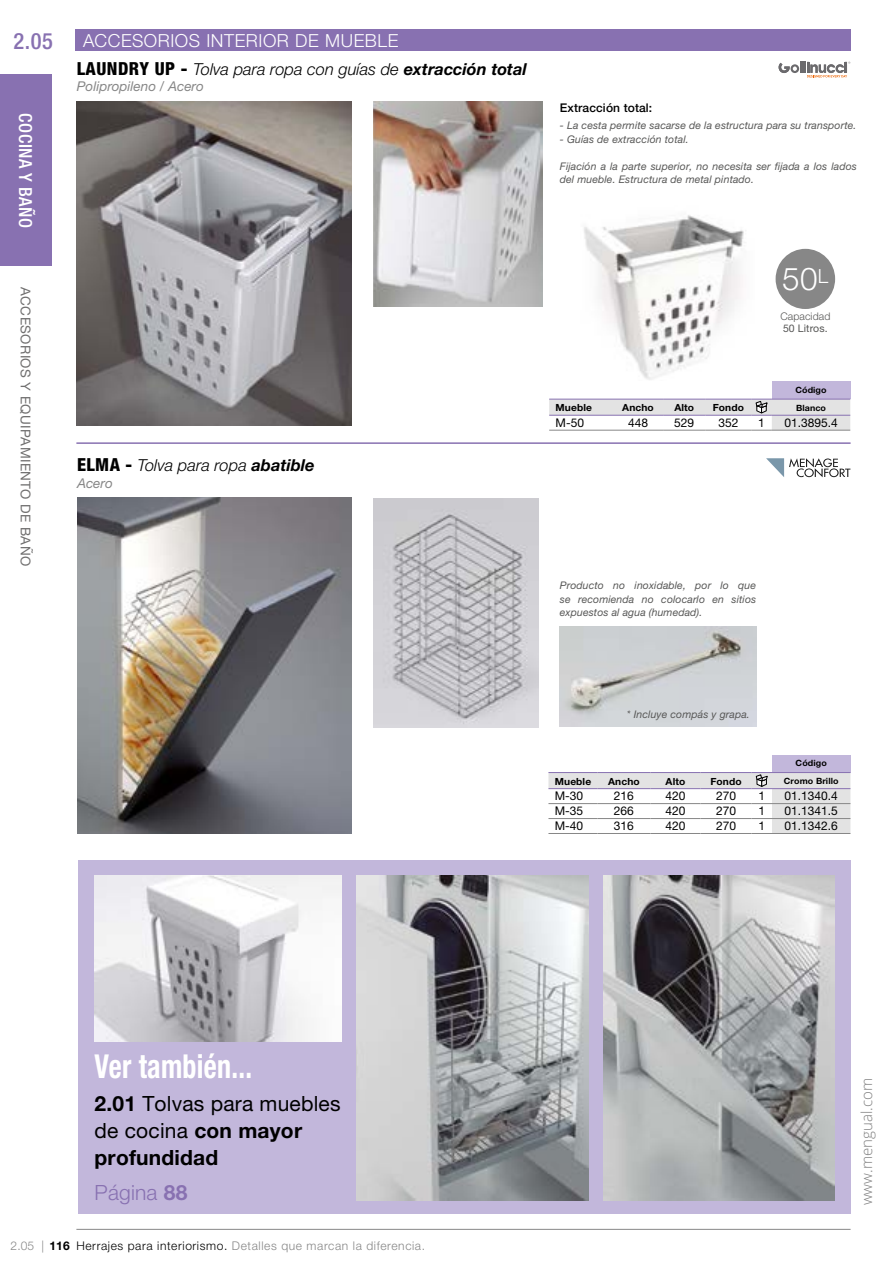
<style>
.page{position:relative;width:893px;height:1263px;background:#fff}
.page>*{position:absolute;margin:0;border:0;box-sizing:border-box;transform-origin:0 0}
.t1{font:700 condensed 33px "Helvetica Neue LT Pro";letter-spacing:.01em;color:#fff;scale:.85 1}
.t2{font:300 31.5px "Helvetica Neue LT Pro";color:#fff}
.t3{font:500 condensed 22.5px "Helvetica Neue LT Pro";color:#8871b1}
.t4{font:21px/27px "Helvetica Neue LT Pro";letter-spacing:.01em;color:#000}
.t5{font:300 21px "Helvetica Neue LT Pro";letter-spacing:.01em;color:#8871b1}
.t6{font:300 18px "Helvetica Neue LT Pro";letter-spacing:.03em;color:#fff}
.t7{font:500 condensed 18px "Helvetica Neue LT Pro";letter-spacing:.025em;color:#fff}
.t8{font:italic 300 16.5px "Helvetica Neue LT Pro";color:#000}
.t9{font:300 15px "Open Sans";color:#808080}
.t10{font:13.5px "Helvetica Neue LT Pro";letter-spacing:.03em;color:#706f6f}
.t11{font:italic 13.5px "Helvetica Neue LT Pro";color:#878787}
.t12{font:12px "Helvetica Neue LT Pro";color:#000}
.t13{font:300 12px "Helvetica Neue LT Pro";letter-spacing:.05em;color:#878787}
.t14{font:500 12px "Helvetica Neue LT Pro";letter-spacing:.01em;color:#000}
.t15{font:italic 10.5px/13.5px "Helvetica Neue LT Pro";letter-spacing:.01em;color:#575756;text-align:justify}
.t16{font:300 10.5px "Helvetica Neue LT Pro";letter-spacing:.01em;color:#575756}
.t17{font:10.5px "Helvetica Neue LT Pro";letter-spacing:.01em;color:#575756}
.t18{font:700 9.9px "Helvetica Neue LT Pro";letter-spacing:.01em;color:#000;scale:1.04 1}
.t19{font:700 8.55px "Helvetica Neue LT Pro";letter-spacing:.01em;color:#000;scale:1.04 1}
.s1{font-weight:800;font-style:normal;font-stretch:condensed;font-size:18px}
.s2{font-weight:700}
.s3{font-weight:700;color:#000}
.s4{color:#000}
</style>
<div class="page">
<div style="left:75px;top:29px;width:775px;height:22px;background:#8871b1"></div>
<div style="left:0;top:74px;width:52px;height:192px;background:#8871b1"></div>
<hr style="left:76px;top:1229px;width:775px;height:1px;background:#878787">
<img style="left:77px;top:498px;width:275px;height:335px">
<img style="left:373px;top:499px;width:166px;height:229px">
<img style="left:584px;top:215px;width:160px;height:165px">
<img style="left:560px;top:627px;width:196px;height:99px">
<img style="left:373px;top:102px;width:169px;height:204px">
<div style="left:772px;top:755px;width:78px;height:17px;background:#c2b7db"></div>
<svg style="left:548px;top:772px;width:302px;height:62px"></svg>
<div style="left:772px;top:381px;width:78px;height:18px;background:#c2b7db"></div>
<svg style="left:549px;top:399px;width:301px;height:32px"></svg>
<img style="left:76px;top:102px;width:276px;height:324px">
<div style="left:78px;top:860px;width:773px;height:353px;background:#c2b7db"></div>
<hr style="left:76px;top:442px;width:775px;height:2px;background:#8871b1">
<img style="left:604px;top:876px;width:230px;height:324px">
<img style="left:357px;top:876px;width:231px;height:324px">
<img style="left:95px;top:876px;width:246px;height:165px">
<div style="left:776px;top:249px;width:59px;height:60px;background:#878787;border-radius:50%"></div>
<svg style="left:779px;top:62px;width:71px;height:15px"></svg>
<svg style="left:766px;top:458px;width:84px;height:19px"></svg>
<h3 class="t3" style="left:14px;top:27px;width:41px">2.05</h3>
<h3 class="t7" style="left:36px;top:113px;width:116px;rotate:90deg">COCINA Y BAÑO</h3>
<p class="t10" style="left:34px;top:287px;width:280px;rotate:90deg">ACCESORIOS Y EQUIPAMIENTO DE BAÑO</p>
<h3 class="t6" style="left:83px;top:30px;width:317px">ACCESORIOS INTERIOR DE MUEBLE</h3>
<h3 class="t8" style="left:77px;top:59px;width:451px"><span class="s1">LAUNDRY UP -</span> Tolva para ropa con guías de <span class="s2">extracción total</span></h3>
<p class="t11" style="left:77px;top:78px;width:128px">Polipropileno / Acero</p>
<h3 class="t8" style="left:77px;top:455px;width:239px"><span class="s1">ELMA -</span> Tolva para ropa <span class="s2">abatible</span></h3>
<p class="t11" style="left:77px;top:475px;width:37px">Acero</p>
<p class="t14" style="left:560px;top:100px;width:94px">Extracción total:</p>
<p class="t15" style="left:560px;top:119px;width:298px">- La cesta permite sacarse de la estructura para su transporte.</p>
<p class="t15" style="left:560px;top:132px;width:130px">- Guías de extracción total.</p>
<p class="t15" style="left:560px;top:159px;width:298px">Fijación a la parte superior, no necesita ser fijada a los lados del mueble. Estructura de metal pintado.</p>
<h2 class="t2" style="left:782px;top:260px;width:48px">50<sup>L</sup></h2>
<p class="t16" style="left:780px;top:310px;width:52px">Capacidad</p>
<p class="t17" style="left:783px;top:322px;width:46px">50 Litros.</p>
<p class="t19" style="left:795px;top:385px;width:31px">Código</p>
<p class="t18" style="left:556px;top:402px;width:36px">Mueble</p>
<p class="t18" style="left:622px;top:402px;width:32px">Ancho</p>
<p class="t18" style="left:674px;top:402px;width:20px">Alto</p>
<p class="t18" style="left:713px;top:402px;width:32px">Fondo</p>
<p class="t19" style="left:796px;top:403px;width:30px">Blanco</p>
<p class="t12" style="left:556px;top:416px;width:30px">M-50</p>
<p class="t12" style="left:628px;top:416px;width:22px">448</p>
<p class="t12" style="left:674px;top:416px;width:22px">529</p>
<p class="t12" style="left:718px;top:416px;width:22px">352</p>
<p class="t12" style="left:758px;top:416px;width:8px">1</p>
<p class="t12" style="left:784px;top:416px;width:55px">01.3895.4</p>
<p class="t15" style="left:560px;top:578px;width:198px">Producto no inoxidable, por lo que se recomienda no colocarlo en sitios expuestos al agua (humedad).</p>
<p class="t15" style="left:627px;top:707px;width:124px">* Incluye compás y grapa.</p>
<p class="t19" style="left:796px;top:758px;width:31px">Código</p>
<p class="t18" style="left:555px;top:775px;width:36px">Mueble</p>
<p class="t18" style="left:608px;top:775px;width:32px">Ancho</p>
<p class="t18" style="left:666px;top:775px;width:20px">Alto</p>
<p class="t18" style="left:710px;top:775px;width:32px">Fondo</p>
<p class="t19" style="left:784px;top:776px;width:54px">Cromo Brillo</p>
<p class="t12" style="left:555px;top:789px;width:30px">M-30</p>
<p class="t12" style="left:614px;top:789px;width:22px">216</p>
<p class="t12" style="left:665px;top:789px;width:22px">420</p>
<p class="t12" style="left:716px;top:789px;width:22px">270</p>
<p class="t12" style="left:758px;top:789px;width:8px">1</p>
<p class="t12" style="left:784px;top:789px;width:55px">01.1340.4</p>
<p class="t12" style="left:555px;top:804px;width:30px">M-35</p>
<p class="t12" style="left:614px;top:804px;width:22px">266</p>
<p class="t12" style="left:665px;top:804px;width:22px">420</p>
<p class="t12" style="left:716px;top:804px;width:22px">270</p>
<p class="t12" style="left:758px;top:804px;width:8px">1</p>
<p class="t12" style="left:784px;top:804px;width:55px">01.1341.5</p>
<p class="t12" style="left:555px;top:819px;width:30px">M-40</p>
<p class="t12" style="left:614px;top:819px;width:22px">316</p>
<p class="t12" style="left:665px;top:819px;width:22px">420</p>
<p class="t12" style="left:716px;top:819px;width:22px">270</p>
<p class="t12" style="left:758px;top:819px;width:8px">1</p>
<p class="t12" style="left:784px;top:819px;width:55px">01.1342.6</p>
<h1 class="t1" style="left:95px;top:1046px;width:187px">Ver también...</h1>
<h3 class="t4" style="left:95px;top:1090px;width:248px"><span class="s2">2.01</span> Tolvas para muebles de cocina <span class="s2">con mayor profundidad</span></h3>
<h3 class="t5" style="left:95px;top:1180px;width:94px">Página <span class="s2">88</span></h3>
<p class="t13" style="left:11px;top:1239px;width:416px">2.05 | <span class="s3">116</span> <span class="s4">Herrajes para interiorismo.</span> Detalles que marcan la diferencia.</p>
<h3 class="t9" style="left:856px;top:1205px;width:129px;rotate:-90deg">www.mengual.com</h3>
</div>
